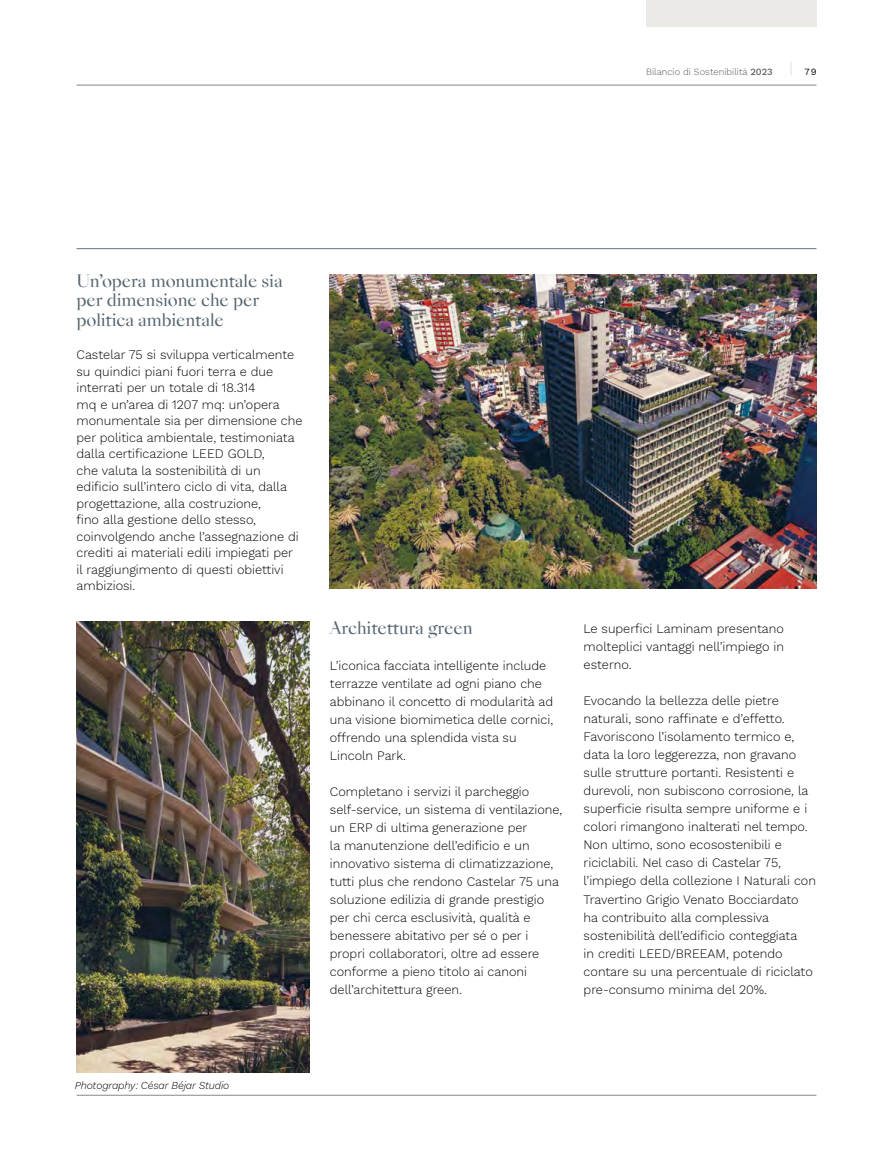
<style>
.page{position:relative;width:893px;height:1149px;background:#fff}
.page>*{position:absolute;margin:0;border:0;box-sizing:border-box;transform-origin:0 0}
.t1{font:16.5px/19.8px "Sang Bleu Empire";letter-spacing:-.01em;color:#566570}
.t2{font:300 12.75px/18px "Work Sans";color:#000}
.t3{font:italic 300 10.5px "Work Sans";letter-spacing:-.01em;color:#000}
.t4{font:300 9.3px "Work Sans";color:#575756}
.t5{font:9.3px "Work Sans";color:#000}
.s1{font-weight:500}
</style>
<div class="page">
<img style="left:77px;top:621px;width:232px;height:450px">
<hr style="left:77px;top:248px;width:739px;height:1px;background:#63747e">
<img style="left:330px;top:274px;width:486px;height:314px">
<svg style="left:790px;top:61px;width:2px;height:14px"></svg>
<div style="left:646px;top:0;width:170px;height:27px;background:#eceae6"></div>
<hr style="left:77px;top:85px;width:739px;height:1px;background:#878787">
<hr style="left:77px;top:1094px;width:739px;height:1px;background:#878787">
<p class="t4" style="left:646px;top:65px;width:128px">Bilancio di Sostenibilità <span class="s1">2023</span></p>
<p class="t5" style="left:805px;top:65px;width:13px">79</p>
<p class="t1" style="left:77px;top:271px;width:208px">Un’opera monumentale sia per dimensione che per politica ambientale</p>
<p class="t2" style="left:77px;top:346px;width:228px;line-height:16.5px">Castelar 75 si sviluppa verticalmente su quindici piani fuori terra e due interrati per un totale di 18.314<br>mq e un’area di 1207 mq: un’opera monumentale sia per dimensione che per politica ambientale, testimoniata dalla certificazione LEED GOLD,<br>che valuta la sostenibilità di un edificio sull’intero ciclo di vita, dalla progettazione, alla costruzione,<br>fino alla gestione dello stesso, coinvolgendo anche l’assegnazione di crediti ai materiali edili impiegati per il raggiungimento di questi obiettivi ambiziosi.</p>
<p class="t1" style="left:330px;top:618px;width:144px">Architettura green</p>
<p class="t2" style="left:330px;top:655px;width:225px">L’iconica facciata intelligente include terrazze ventilate ad ogni piano che abbinano il concetto di modularità ad una visione biomimetica delle cornici, offrendo una splendida vista su Lincoln Park.</p>
<p class="t2" style="left:330px;top:781px;width:234px">Completano i servizi il parcheggio self-service, un sistema di ventilazione, un ERP di ultima generazione per<br>la manutenzione dell’edificio e un innovativo sistema di climatizzazione, tutti plus che rendono Castelar 75 una soluzione edilizia di grande prestigio per chi cerca esclusività, qualità e benessere abitativo per sé o per i propri collaboratori, oltre ad essere conforme a pieno titolo ai canoni dell’architettura green.</p>
<p class="t2" style="left:584px;top:619px;width:202px;text-align:justify">Le superfici Laminam presentano molteplici vantaggi nell’impiego in esterno.</p>
<p class="t2" style="left:584px;top:691px;width:234px">Evocando la bellezza delle pietre naturali, sono raffinate e d’effetto.<br>Favoriscono l’isolamento termico e, data la loro leggerezza, non gravano sulle strutture portanti. Resistenti e durevoli, non subiscono corrosione, la superficie risulta sempre uniforme e i colori rimangono inalterati nel tempo.<br>Non ultimo, sono ecosostenibili e riciclabili. Nel caso di Castelar 75, l’impiego della collezione I Naturali con Travertino Grigio Venato Bocciardato ha contribuito alla complessiva sostenibilità dell’edificio conteggiata<br>in crediti LEED/BREEAM, potendo contare su una percentuale di riciclato pre-consumo minima del 20%.</p>
<p class="t3" style="left:75px;top:1077px;width:156px">Photography: César Béjar Studio</p>
</div>
